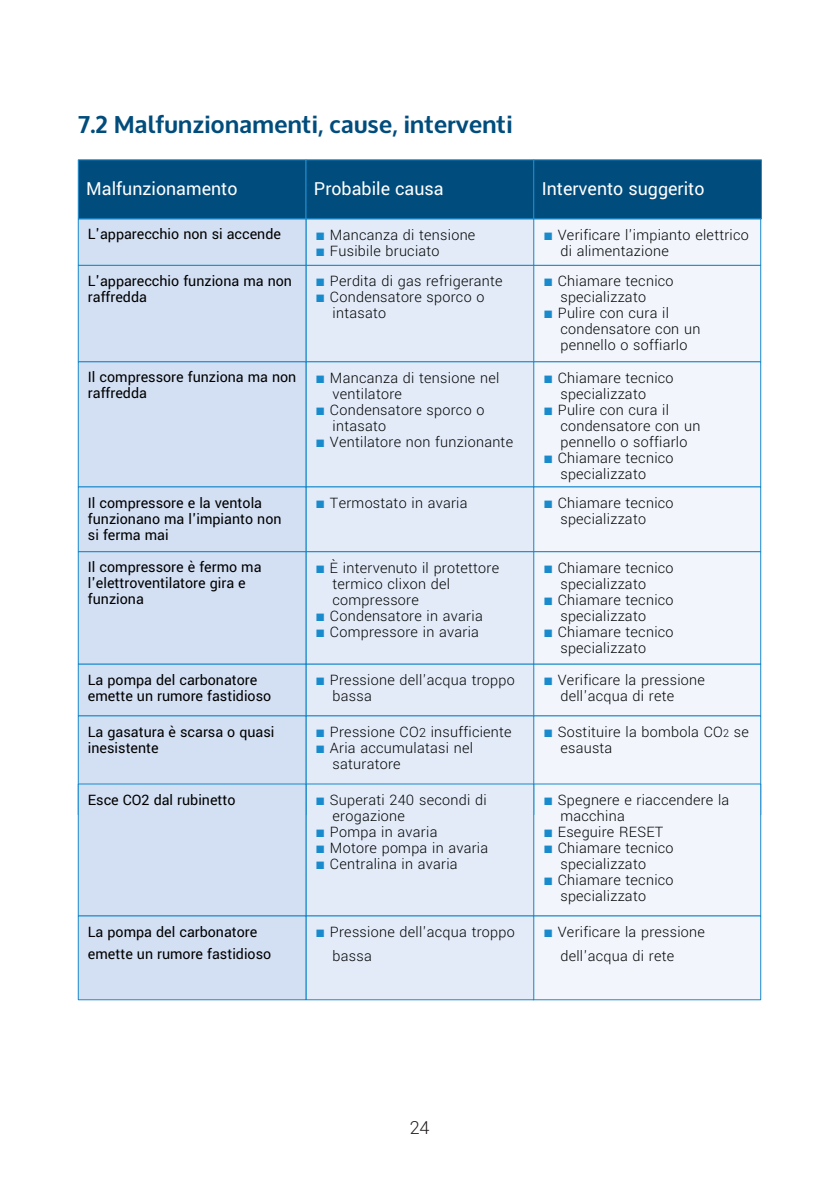
<style>
.page{position:relative;width:840px;height:1191px;background:#fff}
.page>*{position:absolute;margin:0;border:0;box-sizing:border-box;transform-origin:0 0}
.t1{font:700 24px "Oxygen";letter-spacing:.015em;color:#004c7c}
.t2{font:20px "Yantramanav";color:#fff}
.t3{font:300 20px "Yantramanav";color:#231e1e}
.t4{font:300 16px/16px "Yantramanav";letter-spacing:.015em;color:#010303}
.t5{font:16px/16px "Yantramanav";color:#000}
.s1{font-family:"Arial";font-weight:400;color:#198acb}
.s2{font-size:14px}
.s3{font-size:12px}
</style>
<div class="page">
<div style="left:532px;top:218px;width:229px;height:48px;background:#f2f5fc"></div>
<div style="left:532px;top:265px;width:229px;height:97px;background:#f2f5fc;border:1px solid #198acb"></div>
<div style="left:532px;top:361px;width:229px;height:126px;background:#f2f5fc;border:1px solid #198acb"></div>
<div style="left:532px;top:551px;width:229px;height:114px;background:#f2f5fc;border:1px solid #198acb"></div>
<div style="left:532px;top:664px;width:229px;height:52px;background:#f2f5fc;border:1px solid #198acb"></div>
<div style="left:532px;top:715px;width:229px;height:100px;background:#f2f5fc;border:1px solid #198acb"></div>
<div style="left:532px;top:783px;width:229px;height:133px;background:#f2f5fc"></div>
<div style="left:532px;top:486px;width:229px;height:66px;background:#f2f5fc;border:1px solid #198acb"></div>
<div style="left:305px;top:218px;width:229px;height:48px;background:#e3ebf8;border:1px solid #198acb"></div>
<div style="left:305px;top:265px;width:229px;height:97px;background:#e3ebf8;border:1px solid #198acb"></div>
<div style="left:305px;top:361px;width:229px;height:126px;background:#e3ebf8;border:1px solid #198acb"></div>
<div style="left:305px;top:551px;width:229px;height:114px;background:#e3ebf8;border:1px solid #198acb"></div>
<div style="left:305px;top:664px;width:229px;height:52px;background:#e3ebf8;border:1px solid #198acb"></div>
<div style="left:305px;top:715px;width:229px;height:100px;background:#e3ebf8;border:1px solid #198acb"></div>
<div style="left:305px;top:783px;width:229px;height:133px;background:#e3ebf8;border:1px solid #198acb"></div>
<div style="left:305px;top:486px;width:229px;height:66px;background:#e3ebf8;border:1px solid #198acb"></div>
<div style="left:78px;top:218px;width:228px;height:48px;background:#d3e0f4"></div>
<div style="left:78px;top:265px;width:228px;height:97px;background:#d3e0f4;border:1px solid #198acb"></div>
<div style="left:78px;top:361px;width:228px;height:126px;background:#d3e0f4;border:1px solid #198acb"></div>
<div style="left:78px;top:551px;width:228px;height:114px;background:#d3e0f4"></div>
<div style="left:78px;top:664px;width:228px;height:52px;background:#d3e0f4;border:1px solid #198acb"></div>
<div style="left:78px;top:715px;width:228px;height:100px;background:#d3e0f4;border:1px solid #198acb"></div>
<div style="left:78px;top:783px;width:228px;height:133px;background:#d3e0f4"></div>
<div style="left:78px;top:486px;width:228px;height:66px;background:#d3e0f4;border:1px solid #198acb"></div>
<div style="left:78px;top:159px;width:228px;height:60px;background:#004c7c;border:1px solid #198acb"></div>
<div style="left:532px;top:915px;width:229px;height:85px;background:#f2f5fc;border:1px solid #198acb"></div>
<div style="left:305px;top:915px;width:229px;height:85px;background:#e3ebf8;border:1px solid #198acb"></div>
<div style="left:78px;top:915px;width:228px;height:85px;background:#d3e0f4;border:1px solid #198acb"></div>
<div style="left:305px;top:159px;width:229px;height:60px;background:#004c7c;border:1px solid #198acb"></div>
<div style="left:533px;top:159px;width:229px;height:60px;background:#004c7c;border:1px solid #198acb"></div>
<h1 class="t1" style="left:78px;top:103px;width:436px">7.2 Malfunzionamenti, cause, interventi</h1>
<p class="t2" style="left:86px;top:176px;width:153px">Malfunzionamento</p>
<p class="t2" style="left:314px;top:176px;width:131px">Probabile causa</p>
<p class="t2" style="left:541px;top:176px;width:164px">Intervento suggerito</p>
<p class="t5" style="left:88px;top:227px;width:195px">L'apparecchio non si accende</p>
<p class="t5" style="left:88px;top:273px;width:205px">L'apparecchio funziona ma non raffredda</p>
<p class="t5" style="left:88px;top:370px;width:210px">Il compressore funziona ma non raffredda</p>
<p class="t4" style="left:315px;top:227px;width:161px"><span class="s1">■</span> Mancanza di tensione</p>
<p class="t4" style="left:315px;top:243px;width:126px"><span class="s1">■</span> Fusibile bruciato</p>
<p class="t4" style="left:315px;top:274px;width:189px"><span class="s1">■</span> Perdita di gas refrigerante</p>
<p class="t4" style="left:332px;top:290px;width:153px;text-indent:-17px"><span class="s1">■</span> Condensatore sporco o intasato</p>
<p class="t4" style="left:332px;top:370px;width:168px;text-indent:-17px"><span class="s1">■</span> Mancanza di tensione nel ventilatore</p>
<p class="t4" style="left:332px;top:402px;width:153px;text-indent:-17px"><span class="s1">■</span> Condensatore sporco o intasato</p>
<p class="t4" style="left:315px;top:434px;width:199px"><span class="s1">■</span> Ventilatore non funzionante</p>
<p class="t4" style="left:560px;top:227px;width:190px;text-indent:-17px"><span class="s1">■</span> Verificare l'impianto elettrico di alimentazione</p>
<p class="t4" style="left:560px;top:274px;width:115px;text-indent:-17px"><span class="s1">■</span> Chiamare tecnico specializzato</p>
<p class="t4" style="left:560px;top:306px;width:141px;text-indent:-17px"><span class="s1">■</span> Pulire con cura il condensatore con un pennello o soffiarlo</p>
<p class="t4" style="left:560px;top:370px;width:115px;text-indent:-17px"><span class="s1">■</span> Chiamare tecnico specializzato</p>
<p class="t4" style="left:560px;top:402px;width:141px;text-indent:-17px"><span class="s1">■</span> Pulire con cura il condensatore con un pennello o soffiarlo</p>
<p class="t4" style="left:560px;top:450px;width:115px;text-indent:-17px"><span class="s1">■</span> Chiamare tecnico specializzato</p>
<p class="t5" style="left:88px;top:495px;width:195px">Il compressore e la ventola funzionano ma l'impianto non si ferma mai</p>
<p class="t4" style="left:315px;top:495px;width:153px"><span class="s1">■</span> Termostato in avaria</p>
<p class="t4" style="left:560px;top:495px;width:115px;text-indent:-17px"><span class="s1">■</span> Chiamare tecnico specializzato</p>
<p class="t5" style="left:88px;top:560px;width:175px">Il compressore è fermo ma l'elettroventilatore gira e funziona</p>
<p class="t4" style="left:332px;top:560px;width:168px;text-indent:-17px"><span class="s1">■</span> È intervenuto il protettore termico clixon del compressore</p>
<p class="t4" style="left:315px;top:608px;width:169px"><span class="s1">■</span> Condensatore in avaria</p>
<p class="t4" style="left:315px;top:624px;width:165px"><span class="s1">■</span> Compressore in avaria</p>
<p class="t4" style="left:560px;top:560px;width:115px;text-indent:-17px"><span class="s1">■</span> Chiamare tecnico specializzato</p>
<p class="t4" style="left:560px;top:592px;width:115px;text-indent:-17px"><span class="s1">■</span> Chiamare tecnico specializzato</p>
<p class="t4" style="left:560px;top:624px;width:115px;text-indent:-17px"><span class="s1">■</span> Chiamare tecnico specializzato</p>
<p class="t5" style="left:88px;top:672px;width:185px">La pompa del carbonatore emette un rumore fastidioso</p>
<p class="t4" style="left:332px;top:673px;width:184px;text-indent:-17px"><span class="s1">■</span> Pressione dell'acqua troppo bassa</p>
<p class="t4" style="left:560px;top:673px;width:146px;text-indent:-17px"><span class="s1">■</span> Verificare la pressione dell'acqua di rete</p>
<p class="t5" style="left:88px;top:724px;width:188px">La gasatura è scarsa o quasi inesistente</p>
<p class="t4" style="left:315px;top:724px;width:198px"><span class="s1">■</span> Pressione CO<span class="s2">2</span> insufficiente</p>
<p class="t4" style="left:560px;top:724px;width:190px;text-indent:-17px"><span class="s1">■</span> Sostituire la bombola CO<span class="s3">2</span> se esausta</p>
<p class="t4" style="left:332px;top:740px;width:142px;text-indent:-17px"><span class="s1">■</span> Aria accumulatasi nel saturatore</p>
<p class="t5" style="left:88px;top:792px;width:149px">Esce CO2 dal rubinetto</p>
<p class="t4" style="left:332px;top:792px;width:155px;text-indent:-17px"><span class="s1">■</span> Superati 240 secondi di erogazione</p>
<p class="t4" style="left:315px;top:824px;width:123px"><span class="s1">■</span> Pompa in avaria</p>
<p class="t4" style="left:315px;top:840px;width:174px"><span class="s1">■</span> Motore pompa in avaria</p>
<p class="t4" style="left:315px;top:856px;width:144px"><span class="s1">■</span> Centralina in avaria</p>
<p class="t4" style="left:560px;top:792px;width:170px;text-indent:-17px"><span class="s1">■</span> Spegnere e riaccendere la macchina</p>
<p class="t4" style="left:543px;top:824px;width:122px"><span class="s1">■</span> Eseguire RESET</p>
<p class="t4" style="left:560px;top:840px;width:115px;text-indent:-17px"><span class="s1">■</span> Chiamare tecnico specializzato</p>
<p class="t4" style="left:560px;top:872px;width:115px;text-indent:-17px"><span class="s1">■</span> Chiamare tecnico specializzato</p>
<p class="t5" style="left:88px;top:921px;width:185px;line-height:22px">La pompa del carbonatore emette un rumore fastidioso</p>
<p class="t4" style="left:332px;top:920px;width:184px;line-height:23.8px;text-indent:-17px"><span class="s1">■</span> Pressione dell'acqua troppo bassa</p>
<p class="t4" style="left:560px;top:920px;width:146px;line-height:23.8px;text-indent:-17px"><span class="s1">■</span> Verificare la pressione dell'acqua di rete</p>
<p class="t3" style="left:409px;top:1115px;width:21px">24</p>
</div>
